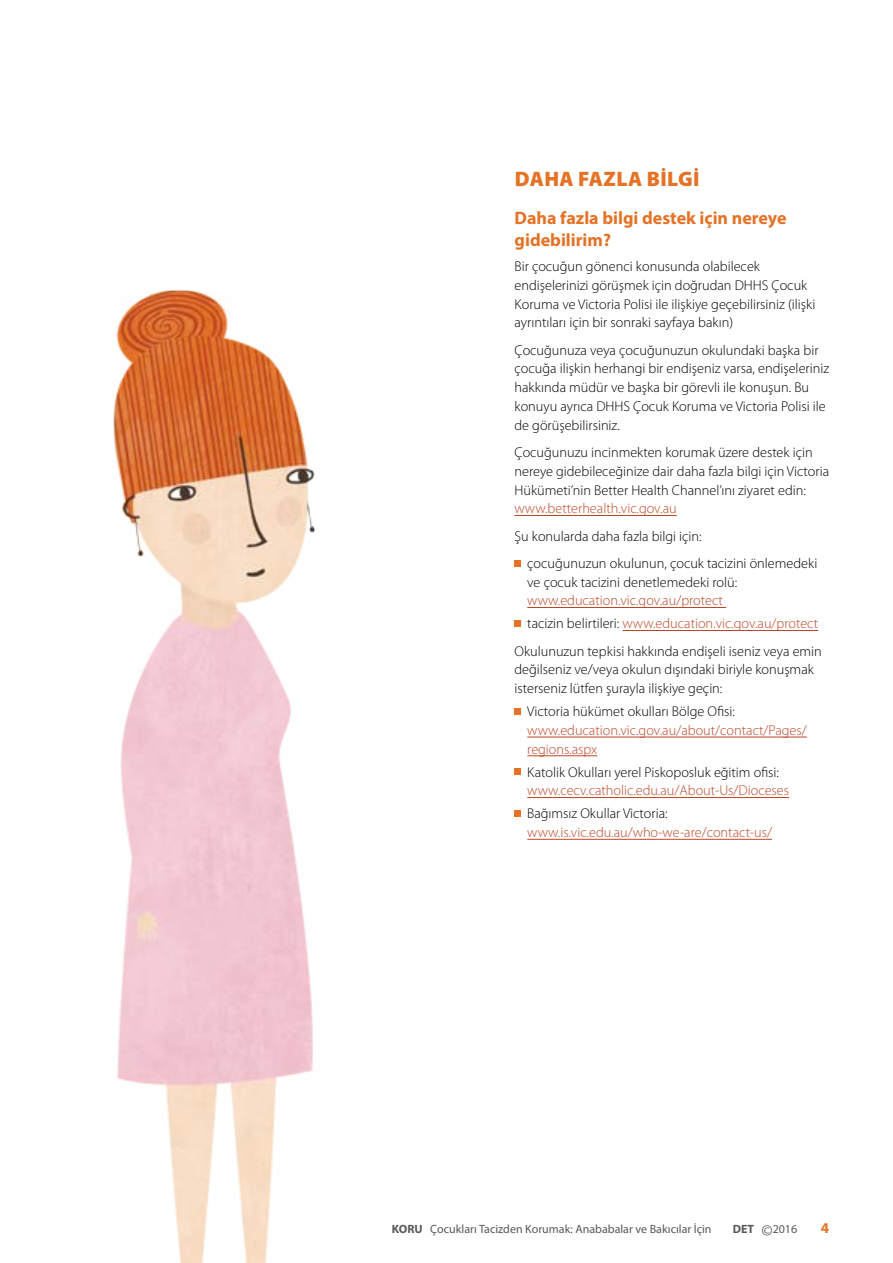
<style>
.page{position:relative;width:893px;height:1263px;background:#fff}
.page>*{position:absolute;margin:0;border:0;box-sizing:border-box;transform-origin:0 0}
.t1{font:900 21px "Myriad Pro";letter-spacing:.02em;color:#e47326}
.t2{font:700 18px/21.6px "Myriad Pro";color:#e47326}
.t3{font:700 15px "Myriad Pro";color:#e47326}
.t4{font:300 14.25px/18.8px "Myriad Pro";color:#000}
.t5{font:300 14.25px/23px "Myriad Pro";color:#bc4627}
.t6{font:12px "Myriad Pro";color:#58595b}
.s1{color:#000}
.s2{font-weight:700}
.s3{font-size:16.5px}
</style>
<div class="page">
<img style="left:113px;top:289px;width:488px;height:974px">
<hr style="left:514px;top:515px;width:163px;height:1px;background:#bc4627">
<hr style="left:527px;top:607px;width:199px;height:1px;background:#bc4627">
<hr style="left:622px;top:630px;width:196px;height:1px;background:#bc4627">
<hr style="left:527px;top:737px;width:280px;height:1px;background:#bc4627">
<hr style="left:527px;top:755px;width:70px;height:1px;background:#bc4627">
<hr style="left:527px;top:797px;width:262px;height:1px;background:#bc4627">
<hr style="left:527px;top:839px;width:245px;height:1px;background:#bc4627">
<div style="left:514px;top:560px;width:7px;height:6px;background:#e47326"></div>
<div style="left:514px;top:620px;width:7px;height:7px;background:#e47326"></div>
<div style="left:514px;top:708px;width:7px;height:6px;background:#e47326"></div>
<div style="left:514px;top:769px;width:7px;height:6px;background:#e47326"></div>
<div style="left:514px;top:810px;width:7px;height:7px;background:#e47326"></div>
<h1 class="t1" style="left:515px;top:165px;width:186px">DAHA FAZLA BİLGİ</h1>
<p class="t2" style="left:514px;top:207px;width:274px">Daha fazla bilgi destek için nereye gidebilirim?</p>
<p class="t4" style="left:514px;top:257px;width:302px">Bir çocuğun gönenci konusunda olabilecek endişelerinizi görüşmek için doğrudan DHHS Çocuk Koruma ve Victoria Polisi ile ilişkiye geçebilirsiniz (ilişki ayrıntıları için bir sonraki sayfaya bakın)</p>
<p class="t4" style="left:514px;top:340px;width:316px">Çocuğunuza veya çocuğunuzun okulundaki başka bir çocuğa ilişkin herhangi bir endişeniz varsa, endişeleriniz hakkında müdür ve başka bir görevli ile konuşun. Bu konuyu ayrıca DHHS Çocuk Koruma ve Victoria Polisi ile de görüşebilirsiniz.</p>
<p class="t4" style="left:514px;top:443px;width:316px">Çocuğunuzu incinmekten korumak üzere destek için nereye gidebileceğinize dair daha fazla bilgi için Victoria<br>Hükümeti’nin Better Health Channel’ını ziyaret edin:</p>
<p class="t5" style="left:514px;top:497px;width:164px">www.betterhealth.vic.gov.au</p>
<p class="t4" style="left:527px;top:522px;width:292px;line-height:27.2px;text-indent:-13px">Şu konularda daha fazla bilgi için:<br>çocuğunuzun okulunun, çocuk tacizini önlemedeki</p>
<p class="t4" style="left:527px;top:572px;width:211px">ve çocuk tacizini denetlemedeki rolü:</p>
<p class="t5" style="left:527px;top:589px;width:292px">www.education.vic.gov.au/protect<br><span class="s1">tacizin belirtileri:</span> www.education.vic.gov.au/protect</p>
<p class="t4" style="left:514px;top:641px;width:309px">Okulunuzun tepkisi hakkında endişeli iseniz veya emin değilseniz ve/veya okulun dışındaki biriyle konuşmak isterseniz lütfen şurayla ilişkiye geçin:</p>
<p class="t4" style="left:527px;top:702px;width:209px">Victoria hükümet okulları Bölge Ofisi:</p>
<p class="t5" style="left:527px;top:720px;width:281px;line-height:18.8px">www.education.vic.gov.au/about/contact/Pages/ regions.aspx</p>
<p class="t4" style="left:527px;top:762px;width:253px">Katolik Okulları yerel Piskoposluk eğitim ofisi:</p>
<p class="t5" style="left:527px;top:779px;width:263px">www.cecv.catholic.edu.au/About-Us/Dioceses</p>
<p class="t4" style="left:527px;top:804px;width:142px">Bağımsız Okullar Victoria:</p>
<p class="t5" style="left:527px;top:821px;width:246px">www.is.vic.edu.au/who-we-are/contact-us/</p>
<p class="t6" style="left:392px;top:1221px;width:321px"><span class="s2">KORU</span> Çocukları Tacizden Korumak: Anababalar ve Bakıcılar İçin</p>
<p class="t6" style="left:733px;top:1221px;width:66px"><span class="s2">DET</span> <span class="s3">©</span>2016</p>
<p class="t3" style="left:821px;top:1218px;width:10px">4</p>
</div>
